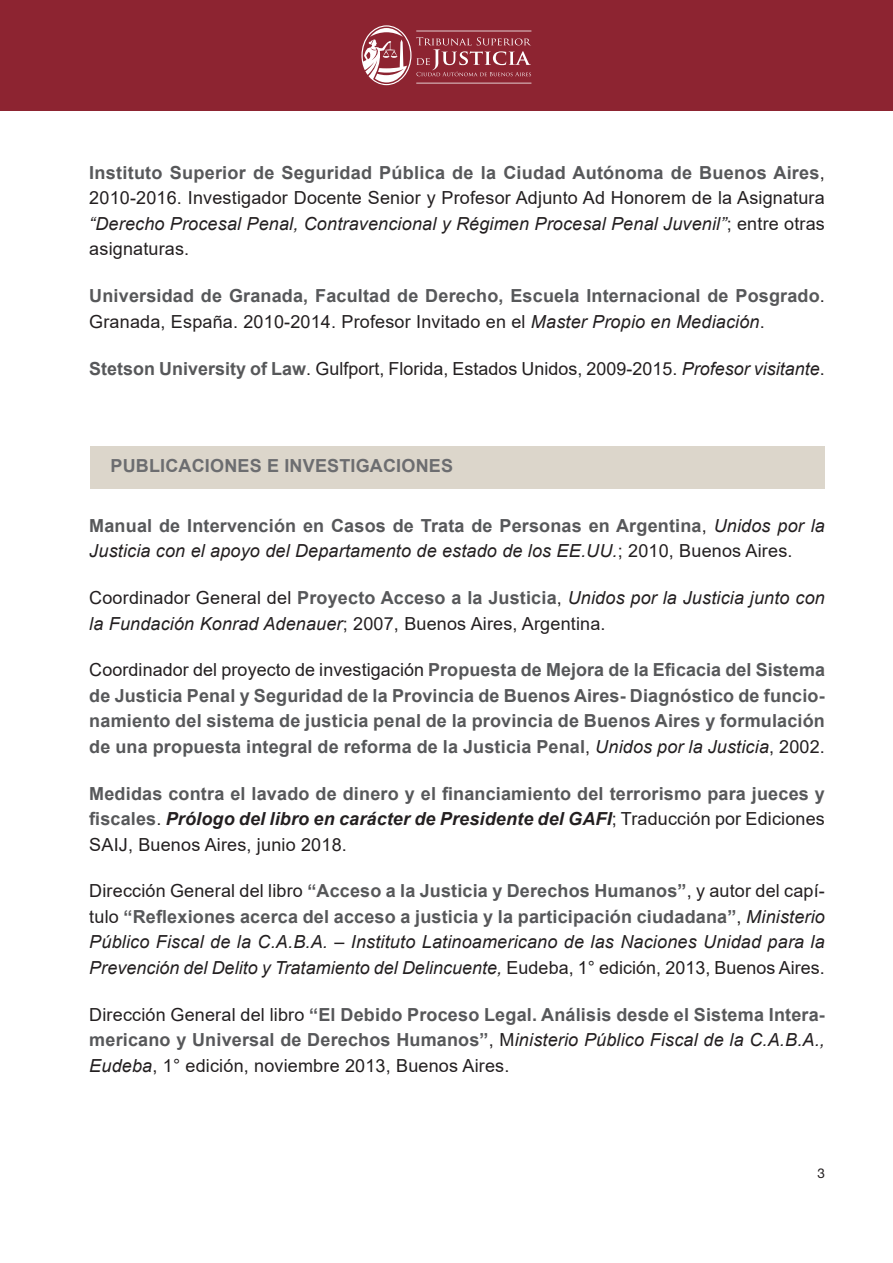
<style>
.page{position:relative;width:893px;height:1263px;background:#fff}
.page>*{position:absolute;margin:0;border:0;box-sizing:border-box;transform-origin:0 0}
.Texto{font:700 18px/25.5px "Arial";letter-spacing:.01em;color:#57585a;text-align:justify}
.Texto-2{font:italic 18px/25.5px "Arial";letter-spacing:.01em;color:#231f20}
.Texto-3{font:18px/25.5px "Arial";letter-spacing:.01em;color:#231f20;text-align:justify}
.Destacado{font:700 18px "Arial";letter-spacing:.01em;color:#6c6d70}
.t1{font:13.5px "Helvetica Neue LT Std";color:#231f20}
.s1{font-weight:700;color:#57585a}
.s2{font-style:italic}
.s3{font-weight:400;color:#231f20}
.s4{font-weight:400;font-style:italic;color:#231f20}
.s5{font-weight:700;font-style:normal;color:#57585a}
.s6{font-style:normal}
.s7{font-style:italic;color:#231f20}
</style>
<div class="page">
<div style="left:0;top:0;width:893px;height:111px;background:#8d2431"></div>
<svg style="left:361px;top:25px;width:170px;height:60px"></svg>
<div style="left:90px;top:446px;width:734px;height:43px;background:#dcd6cb"></div>
<p class="Texto-3" style="left:89px;top:160px;width:737px"><span class="s1">Instituto Superior de Seguridad Pública de la Ciudad Autónoma de Buenos Aires</span>, 2010-2016. Investigador Docente Senior y Profesor Adjunto Ad Honorem de la Asignatura <span class="s2">“Derecho Procesal Penal, Contravencional y Régimen Procesal Penal Juvenil”</span>; entre otras asignaturas.</p>
<p class="Texto" style="left:89px;top:283px;width:737px">Universidad de Granada, Facultad de Derecho, Escuela Internacional de Posgrado<span class="s3">.<br>Granada, España. 2010-2014. Profesor Invitado en el</span> <span class="s4">Master Propio en Mediación</span><span class="s3">.</span></p>
<p class="Texto-3" style="left:89px;top:355px;width:737px"><span class="s1">Stetson University of Law</span>. Gulfport, Florida, Estados Unidos, 2009-2015. <span class="s2">Profesor visitante</span>.</p>
<p class="Destacado" style="left:111px;top:453px;width:344px">PUBLICACIONES E INVESTIGACIONES</p>
<p class="Texto-2" style="left:89px;top:513px;width:737px"><span class="s5">Manual de Intervención en Casos de Trata de Personas en Argentina</span><span class="s6">,</span> Unidos por la<br>Justicia con el apoyo del Departamento de estado de los EE.UU.<span class="s6">; 2010, Buenos Aires.</span></p>
<p class="Texto-2" style="left:89px;top:585px;width:737px"><span class="s6">Coordinador General del</span> <span class="s5">Proyecto Acceso a la Justicia</span><span class="s6">,</span> Unidos por la Justicia junto con la Fundación Konrad Adenauer<span class="s6">; 2007, Buenos Aires, Argentina.</span></p>
<p class="Texto" style="left:89px;top:657px;width:737px"><span class="s3">Coordinador del proyecto de investigación</span> Propuesta de Mejora de la Eficacia del Sistema de Justicia Penal y Seguridad de la Provincia de Buenos Aires- Diagnóstico de funcio&shy;namiento del sistema de justicia penal de la provincia de Buenos Aires y formulación de una propuesta integral de reforma de la Justicia Penal<span class="s3">,</span> <span class="s4">Unidos por la Justicia</span><span class="s3">, 2002.</span></p>
<p class="Texto" style="left:89px;top:781px;width:737px">Medidas contra el lavado de dinero y el financiamiento del terrorismo para jueces y fiscales<span class="s3">.</span> <span class="s7">Prólogo del libro en carácter de Presidente del GAFI</span><span class="s3">; Traducción por Ediciones SAIJ, Buenos Aires, junio 2018.</span></p>
<p class="Texto-2" style="left:89px;top:878px;width:737px;text-align:justify"><span class="s6">Dirección General del libro</span> <span class="s5">“Acceso a la Justicia y Derechos Humanos”</span><span class="s6">, y autor del capí&shy;tulo</span> <span class="s5">“Reflexiones acerca del acceso a justicia y la participación ciudadana”</span><span class="s6">,</span> Ministerio Público Fiscal de la C.A.B.A. – Instituto Latinoamericano de las Naciones Unidad para la Prevención del Delito y Tratamiento del Delincuente, <span class="s6">Eudeba, 1° edición, 2013, Buenos Aires.</span></p>
<p class="Texto" style="left:89px;top:1002px;width:737px"><span class="s3">Dirección General del libro</span> “El Debido Proceso Legal. Análisis desde el Sistema Intera&shy;mericano y Universal de Derechos Humanos”<span class="s3">, M</span><span class="s4">inisterio Público Fiscal de la C.A.B.A., Eudeba</span><span class="s3">, 1° edición, noviembre 2013, Buenos Aires.</span></p>
<p class="t1" style="left:817px;top:1165px;width:9px">3</p>
</div>
